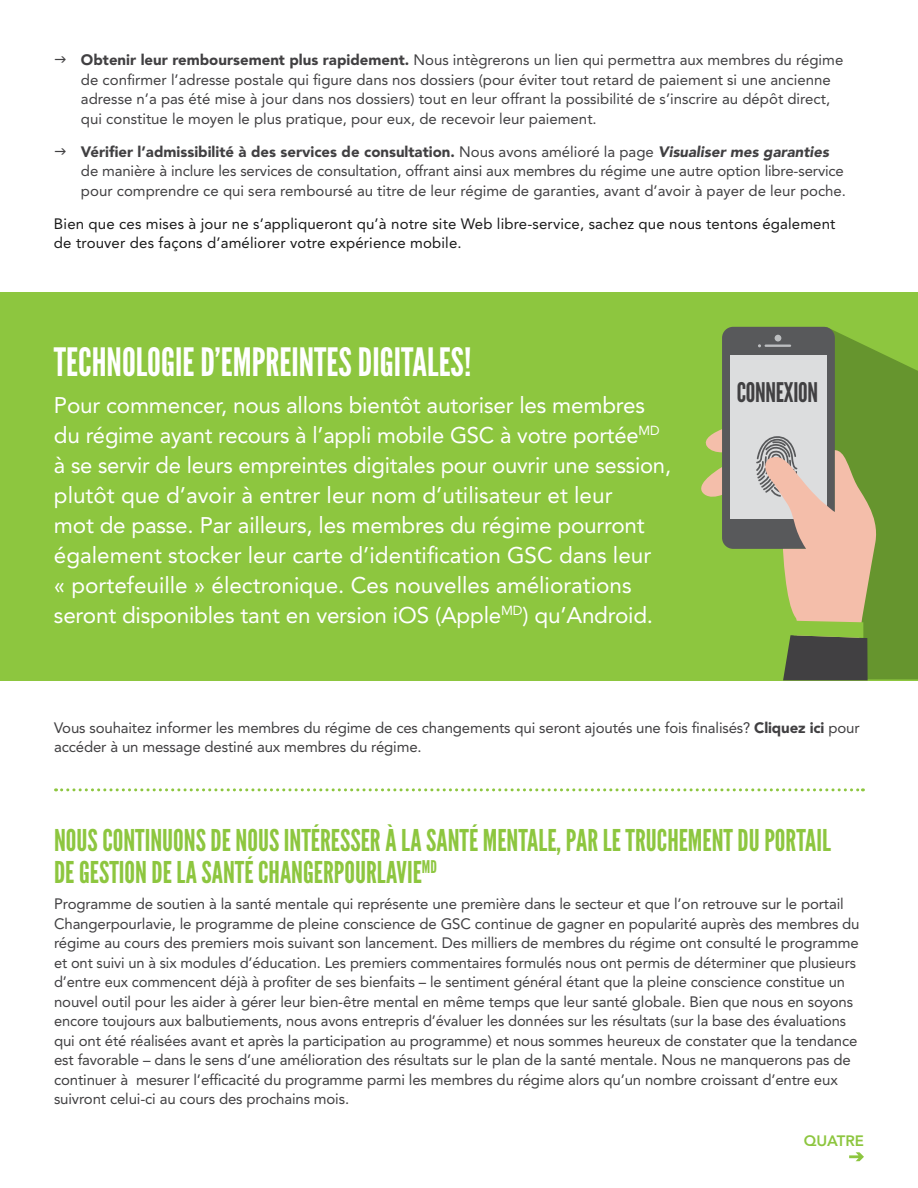
<style>
.page{position:relative;width:918px;height:1188px;background:#fff}
.page>*{position:absolute;margin:0;border:0;box-sizing:border-box;transform-origin:0 0}
.t1{font:39px "League Gothic";color:#fff}
.t2{font:30px/31.5px "League Gothic";color:#8dc63f}
.t3{font:27px "League Gothic";letter-spacing:-.01em;color:#414042}
.t4{font:22.5px/30px "Avenir LT Std";letter-spacing:-.01em;color:#fff}
.t5{font:15px/19.5px "Avenir LT Std";letter-spacing:-.01em;color:#414042}
.t6{font:15px/19.5px "Avenir LT Std";letter-spacing:.01em;color:#1a1a1a}
.t7{font:800 15px "Avenir LT Std";color:#8dc63f}
.s1{font-weight:900}
.s2{font-weight:900;font-style:italic}
</style>
<div class="page">
<div style="left:0;top:292px;width:918px;height:388px;background:#8dc63f"></div>
<svg style="left:56px;top:788px;width:807px;height:3px"></svg>
<svg style="left:849px;top:1152px;width:15px;height:10px"></svg>
<svg style="left:701px;top:327px;width:217px;height:353px"></svg>
<p class="t5" style="left:81px;top:51px;width:764px"><span class="s1">Obtenir leur remboursement plus rapidement.</span> Nous intègrerons un lien qui permettra aux membres du régime de confirmer l’adresse postale qui figure dans nos dossiers (pour éviter tout retard de paiement si une ancienne adresse n’a pas été mise à jour dans nos dossiers) tout en leur offrant la possibilité de s’inscrire au dépôt direct, qui constitue le moyen le plus pratique, pour eux, de recevoir leur paiement.</p>
<p class="t5" style="left:81px;top:142px;width:767px"><span class="s1">Vérifier l’admissibilité à des services de consultation.</span> Nous avons amélioré la page <span class="s2">Visualiser mes garanties </span>de manière à inclure les services de consultation, offrant ainsi aux membres du régime une autre option libre-service pour comprendre ce qui sera remboursé au titre de leur régime de garanties, avant d’avoir à payer de leur poche.</p>
<p class="t6" style="left:54px;top:214px;width:783px">Bien que ces mises à jour ne s’appliqueront qu’à notre site Web libre-service, sachez que nous tentons également de trouver des façons d’améliorer votre expérience mobile.</p>
<h1 class="t1" style="left:54px;top:339px;width:419px">TECHNOLOGIE D’EMPREINTES DIGITALES!</h1>
<p class="t4" style="left:54px;top:390px;width:619px">Pour commencer, nous allons bientôt autoriser les membres du régime ayant recours à l’appli mobile GSC à votre portée<sup>MD </sup>à se servir de leurs empreintes digitales pour ouvrir une session, plutôt que d’avoir à entrer leur nom d’utilisateur et leur<br>mot de passe. Par ailleurs, les membres du régime pourront également stocker leur carte d’identification GSC dans leur<br>« portefeuille » électronique. Ces nouvelles améliorations seront disponibles tant en version iOS (Apple<sup>MD</sup>) qu’Android.</p>
<h3 class="t3" style="left:737px;top:376px;width:83px">CONNEXION</h3>
<p class="t5" style="left:54px;top:718px;width:807px">Vous souhaitez informer les membres du régime de ces changements qui seront ajoutés une fois finalisés? <span class="s1">Cliquez ici</span> pour accéder à un message destiné aux membres du régime.</p>
<h2 class="t2" style="left:54px;top:825px;width:778px">NOUS CONTINUONS DE NOUS INTÉRESSER À LA SANTÉ MENTALE, PAR LE TRUCHEMENT DU PORTAIL<br>DE GESTION DE LA SANTÉ CHANGERPOURLAVIE<sup>MD</sup></h2>
<p class="t5" style="left:54px;top:894px;width:807px">Programme de soutien à la santé mentale qui représente une première dans le secteur et que l’on retrouve sur le portail Changerpourlavie, le programme de pleine conscience de GSC continue de gagner en popularité auprès des membres du régime au cours des premiers mois suivant son lancement. Des milliers de membres du régime ont consulté le programme et ont suivi un à six modules d’éducation. Les premiers commentaires formulés nous ont permis de déterminer que plusieurs d’entre eux commencent déjà à profiter de ses bienfaits – le sentiment général étant que la pleine conscience constitue un nouvel outil pour les aider à gérer leur bien-être mental en même temps que leur santé globale. Bien que nous en soyons encore toujours aux balbutiements, nous avons entrepris d’évaluer les données sur les résultats (sur la base des évaluations qui ont été réalisées avant et après la participation au programme) et nous sommes heureux de constater que la tendance est favorable – dans le sens d’une amélioration des résultats sur le plan de la santé mentale. Nous ne manquerons pas de continuer à mesurer l’efficacité du programme parmi les membres du régime alors qu’un nombre croissant d’entre eux suivront celui-ci au cours des prochains mois.</p>
<p class="t7" style="left:804px;top:1132px;width:62px">QUATRE</p>
</div>
